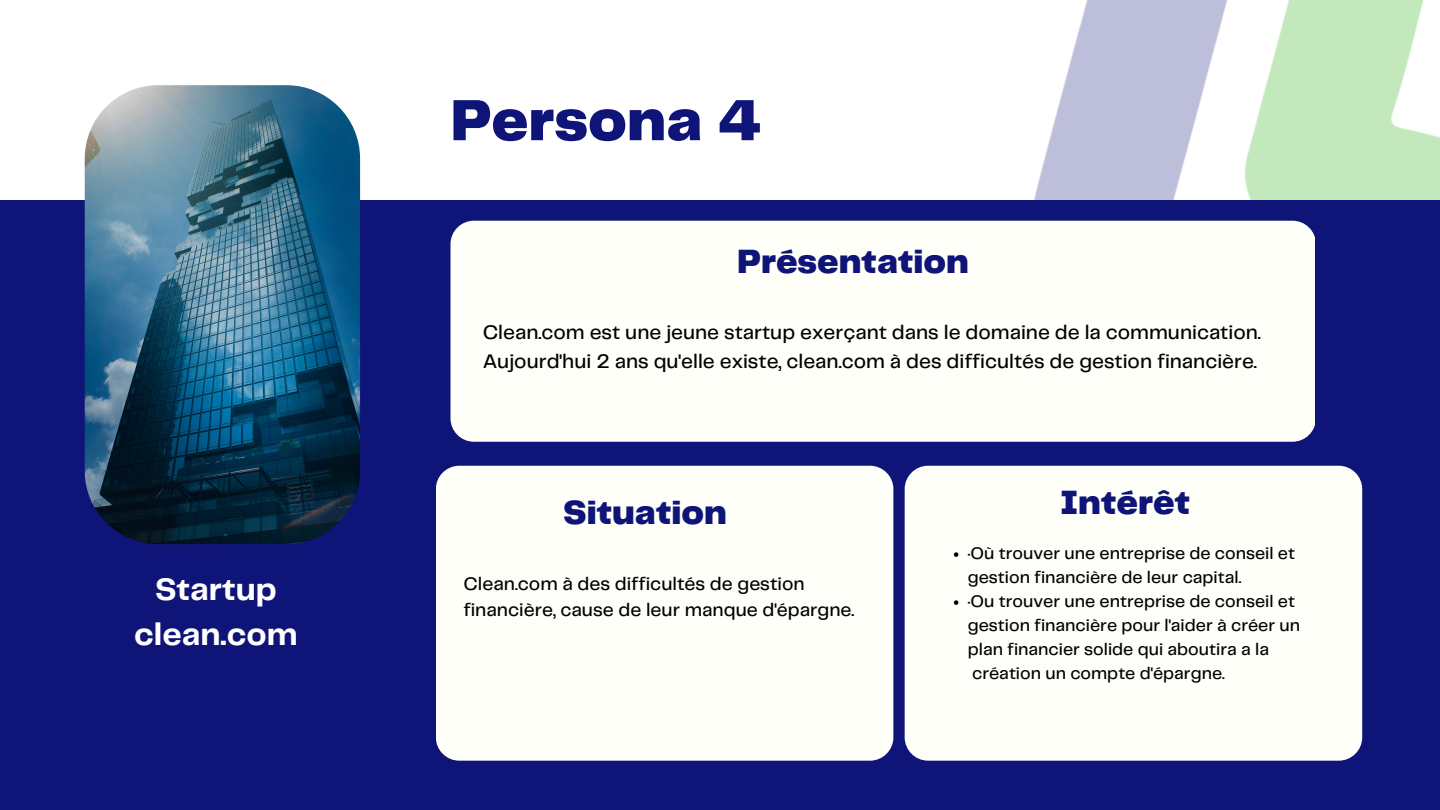
<style>
.page{position:relative;width:1440px;height:810px;background:#fff}
.page>*{position:absolute;margin:0;border:0;box-sizing:border-box;transform-origin:0 0}
.t1{font:900 60.2px "Telegraf";color:#0f1478}
.t2{font:900 35px "Telegraf";color:#0f1478}
.t3{font:700 32.3px/45px "Telegraf";color:#fff;text-align:center}
.t4{font:500 20.4px/28.5px "Telegraf";color:#000}
.t5{font:500 18.9px/26.3px "Telegraf";color:#000}
.t6{font:500 17.4px/24px "Telegraf";color:#000}
</style>
<div class="page">
<img style="left:1034px;top:0;width:406px;height:810px">
<div style="left:0;top:200px;width:1439px;height:610px;background:#0f1478"></div>
<div style="left:450px;top:221px;width:865px;height:221px;background:#fffff9"></div>
<div style="left:436px;top:466px;width:457px;height:295px;background:#fffff9;border-radius:23px"></div>
<div style="left:905px;top:466px;width:457px;height:295px;background:#fffff9;border-radius:23px"></div>
<img style="left:85px;top:85px;width:275px;height:459px;border-radius:73px">
<svg style="left:954px;top:552px;width:4px;height:5px"></svg>
<svg style="left:954px;top:600px;width:4px;height:5px"></svg>
<h1 class="t1" style="left:450px;top:94px;width:312px">Persona 4</h1>
<h2 class="t2" style="left:737px;top:246px;width:233px">Présentation</h2>
<p class="t4" style="left:483px;top:319px;width:780px">Clean.com est une jeune startup exerçant dans le domaine de la communication.<br>Aujourd'hui 2 ans qu'elle existe, clean.com à des difficultés de gestion financière.</p>
<h2 class="t2" style="left:563px;top:497px;width:165px">Situation</h2>
<h2 class="t2" style="left:1060px;top:488px;width:132px">Intérêt</h2>
<h3 class="t3" style="left:134px;top:568px;width:165px">Startup clean.com</h3>
<p class="t5" style="left:463px;top:571px;width:392px">Clean.com à des difficultés de gestion financière, cause de leur manque d'épargne.</p>
<p class="t6" style="left:968px;top:542px;width:334px">·Où trouver une entreprise de conseil et gestion financière de leur capital.<br>·Ou trouver une entreprise de conseil et gestion financière pour l'aider à créer un plan financier solide qui aboutira a la création un compte d'épargne.</p>
</div>
